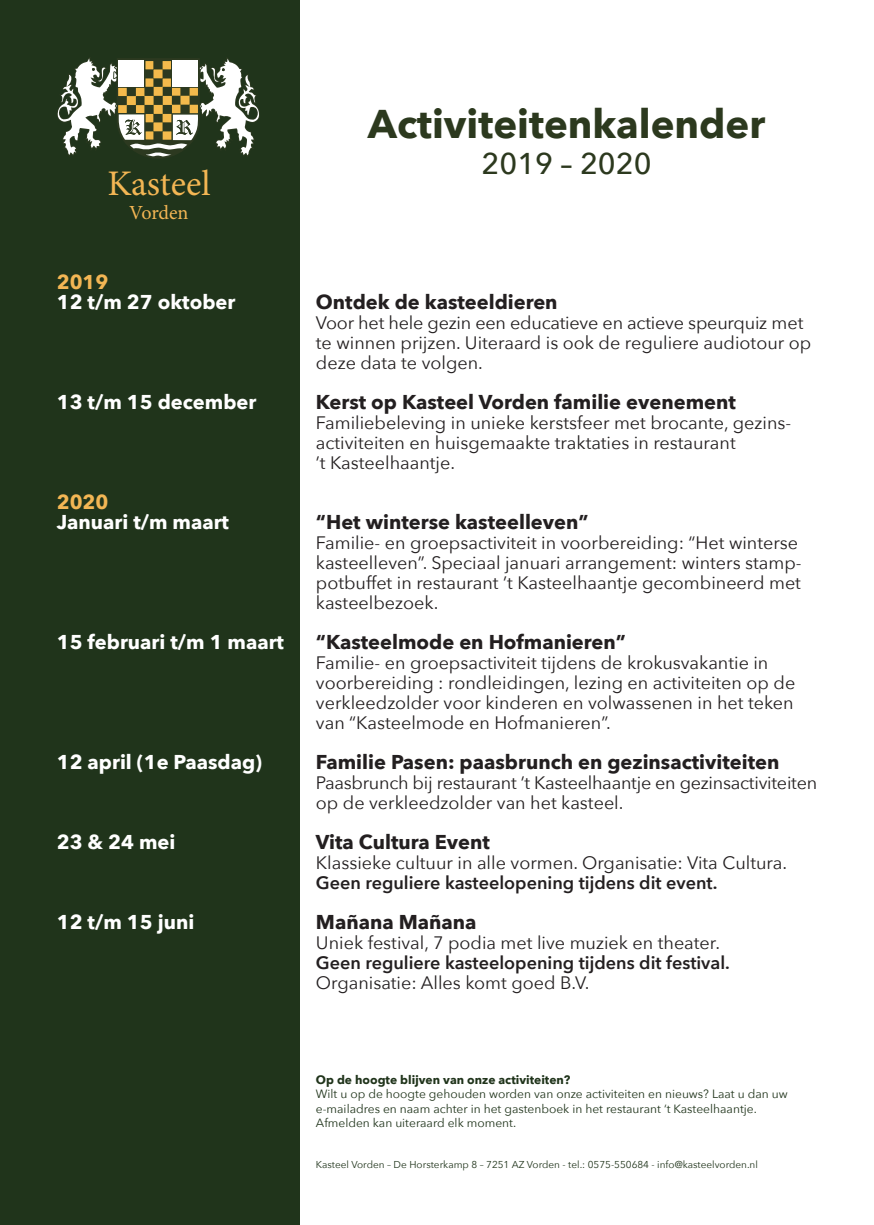
<style>
.page{position:relative;width:874px;height:1225px;background:#fff}
.page>*{position:absolute;margin:0;border:0;box-sizing:border-box;transform-origin:0 0}
.t1{font:700 40px "Avenir Next";color:#2c391e}
.t2{font:36px "Minion Pro";letter-spacing:-.005em;color:#f3b654}
.t3{font:500 30px "Avenir Next";color:#2c391e}
.Basis{font:700 20px "Avenir Next";color:#231f20}
.Koptekst_wit{font:700 20px "Avenir Next";color:#fff}
.Koptekst_wit-2{font:700 20px "Avenir Next";color:#f3b654}
.t4{font:20px "Minion Pro";letter-spacing:-.01em;color:#f3b654}
.Basis-2{font:18px/20px "Avenir Next";color:#231f20}
.t5{font:12px/14.4px "Avenir Next";color:#20341b}
.t6{font:700 12px "Avenir Next";color:#20341b}
.t7{font:10px "Avenir Next";color:#20341b}
.s1{font-weight:600}
</style>
<div class="page">
<div style="left:0;top:0;width:299px;height:1225px;background:#20341b"></div>
<svg style="left:57px;top:58px;width:203px;height:100px"></svg>
<p class="t2" style="left:107px;top:159px;width:105px">Kasteel</p>
<p class="t4" style="left:129px;top:199px;width:61px">Vorden</p>
<p class="Koptekst_wit-2" style="left:57px;top:265px;width:53px">2019</p>
<p class="Koptekst_wit" style="left:57px;top:285px;width:180px">12 t/m 27 oktober</p>
<p class="Koptekst_wit" style="left:57px;top:385px;width:201px">13 t/m 15 december</p>
<p class="Koptekst_wit-2" style="left:57px;top:485px;width:53px">2020</p>
<p class="Koptekst_wit" style="left:57px;top:505px;width:173px">Januari t/m maart</p>
<p class="Koptekst_wit" style="left:57px;top:625px;width:228px">15 februari t/m 1 maart</p>
<p class="Koptekst_wit" style="left:57px;top:745px;width:207px">12 april (1e Paasdag)</p>
<p class="Koptekst_wit" style="left:57px;top:825px;width:120px">23 &amp; 24 mei</p>
<p class="Koptekst_wit" style="left:57px;top:905px;width:139px">12 t/m 15 juni</p>
<p class="t1" style="left:367px;top:89px;width:399px">Activiteitenkalender</p>
<p class="t3" style="left:481px;top:138px;width:171px">2019 – 2020</p>
<p class="Basis" style="left:316px;top:285px;width:243px">Ontdek de kasteeldieren</p>
<p class="Basis-2" style="left:316px;top:312px;width:496px">Voor het hele gezin een educatieve en actieve speurquiz met te winnen prijzen. Uiteraard is ook de reguliere audiotour op deze data te volgen.</p>
<p class="Basis" style="left:316px;top:385px;width:421px">Kerst op Kasteel Vorden familie evenement</p>
<p class="Basis-2" style="left:316px;top:412px;width:476px">Familiebeleving in unieke kerstsfeer met brocante, gezins&shy;activiteiten en huisgemaakte traktaties in restaurant<br>’t Kasteelhaantje.</p>
<p class="Basis" style="left:316px;top:505px;width:274px">“Het winterse kasteelleven”</p>
<p class="Basis-2" style="left:316px;top:532px;width:487px">Familie- en groepsactiviteit in voorbereiding: “Het winterse kasteelleven”. Speciaal januari arrangement: winters stamp&shy;potbuffet in restaurant ’t Kasteelhaantje gecombineerd met kasteelbezoek.</p>
<p class="Basis" style="left:316px;top:625px;width:311px">“Kasteelmode en Hofmanieren”</p>
<p class="Basis-2" style="left:316px;top:652px;width:480px">Familie- en groepsactiviteit tijdens de krokusvakantie in voorbereiding : rondleidingen, lezing en activiteiten op de verkleedzolder voor kinderen en volwassenen in het teken van “Kasteelmode en Hofmanieren”.</p>
<p class="Basis" style="left:316px;top:745px;width:465px">Familie Pasen: paasbrunch en gezinsactiviteiten</p>
<p class="Basis-2" style="left:316px;top:772px;width:502px">Paasbrunch bij restaurant ’t Kasteelhaantje en gezinsactiviteiten op de verkleedzolder van het kasteel.</p>
<p class="Basis" style="left:316px;top:825px;width:175px">Vita Cultura Event</p>
<p class="Basis-2" style="left:316px;top:852px;width:472px">Klassieke cultuur in alle vormen. Organisatie: Vita Cultura.<br><span class="s1">Geen reguliere kasteelopening tijdens dit event.</span></p>
<p class="Basis" style="left:316px;top:905px;width:162px">Mañana Mañana</p>
<p class="Basis-2" style="left:316px;top:932px;width:415px">Uniek festival, 7 podia met live muziek en theater.<br><span class="s1">Geen reguliere kasteelopening tijdens dit festival.<br></span>Organisatie: Alles komt goed B.V.</p>
<p class="t6" style="left:316px;top:1069px;width:256px">Op de hoogte blijven van onze activiteiten?</p>
<p class="t5" style="left:316px;top:1086px;width:473px">Wilt u op de hoogte gehouden worden van onze activiteiten en nieuws? Laat u dan uw e-mailadres en naam achter in het gastenboek in het restaurant ‘t Kasteelhaantje.<br>Afmelden kan uiteraard elk moment.</p>
<p class="t7" style="left:316px;top:1156px;width:443px">Kasteel Vorden – De Horsterkamp 8 – 7251 AZ Vorden - tel.: 0575-550684 - info@kasteelvorden.nl</p>
</div>
